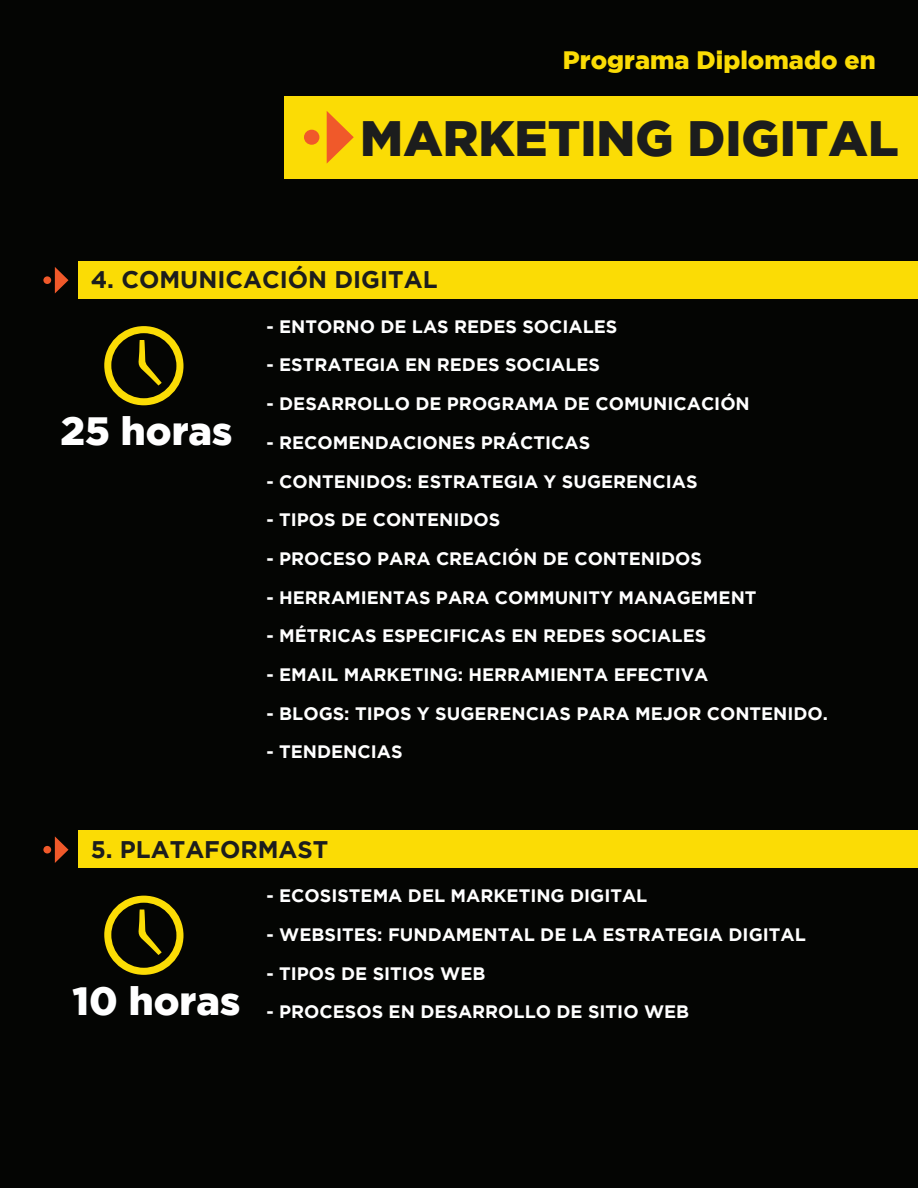
<style>
.page{position:relative;width:918px;height:1188px;background:#040503}
.page>*{position:absolute;margin:0;border:0;box-sizing:border-box;transform-origin:0 0}
.t1{font:900 49.65px "Gotham";color:#1c1d1d}
.t2{font:900 39.45px "Gotham";color:#fff}
.t3{font:900 25.2px "Gotham";color:#fbdc05}
.t4{font:700 24px "Gotham";color:#1c1d1d}
.t5{font:700 18px/38.7px "Gotham";color:#fff;text-align:center}
</style>
<div class="page">
<div style="left:43px;top:276px;width:8px;height:8px;background:#f0592a;border-radius:50%"></div>
<svg style="left:55px;top:267px;width:14px;height:26px"></svg>
<div style="left:79px;top:261px;width:839px;height:38px;background:#fbdc05"></div>
<div style="left:79px;top:831px;width:839px;height:37px;background:#fbdc05"></div>
<svg style="left:104px;top:326px;width:80px;height:79px"></svg>
<div style="left:43px;top:846px;width:8px;height:8px;background:#f0592a;border-radius:50%"></div>
<svg style="left:55px;top:836px;width:14px;height:27px"></svg>
<svg style="left:104px;top:896px;width:80px;height:79px"></svg>
<div style="left:284px;top:96px;width:634px;height:83px;background:#fbdc05"></div>
<div style="left:304px;top:130px;width:15px;height:15px;background:#f0592a;border-radius:50%"></div>
<svg style="left:327px;top:111px;width:27px;height:52px"></svg>
<h3 class="t3" style="left:563px;top:46px;width:314px">Programa Diplomado en</h3>
<h1 class="t1" style="left:360px;top:109px;width:540px">MARKETING DIGITAL</h1>
<h3 class="t4" style="left:91px;top:266px;width:348px">4. COMUNICACIÓN DIGITAL</h3>
<p class="t5" style="left:267px;top:307px;width:352px">- ENTORNO DE LAS REDES SOCIALES</p>
<p class="t5" style="left:267px;top:345px;width:335px">- ESTRATEGIA EN REDES SOCIALES</p>
<p class="t5" style="left:267px;top:384px;width:485px">- DESARROLLO DE PROGRAMA DE COMUNICACIÓN</p>
<p class="t5" style="left:267px;top:423px;width:325px">- RECOMENDACIONES PRÁCTICAS</p>
<p class="t5" style="left:267px;top:461px;width:433px">- CONTENIDOS: ESTRATEGIA Y SUGERENCIAS</p>
<p class="t5" style="left:267px;top:500px;width:235px">- TIPOS DE CONTENIDOS</p>
<p class="t5" style="left:267px;top:539px;width:437px">- PROCESO PARA CREACIÓN DE CONTENIDOS</p>
<p class="t5" style="left:267px;top:577px;width:492px">- HERRAMIENTAS PARA COMMUNITY MANAGEMENT</p>
<p class="t5" style="left:267px;top:616px;width:441px">- MÉTRICAS ESPECIFICAS EN REDES SOCIALES</p>
<p class="t5" style="left:267px;top:655px;width:443px">- EMAIL MARKETING: HERRAMIENTA EFECTIVA</p>
<p class="t5" style="left:267px;top:693px;width:563px">- BLOGS: TIPOS Y SUGERENCIAS PARA MEJOR CONTENIDO.</p>
<p class="t5" style="left:267px;top:732px;width:138px">- TENDENCIAS</p>
<h2 class="t2" style="left:61px;top:409px;width:173px">25 horas</h2>
<h3 class="t4" style="left:91px;top:835px;width:239px">5. PLATAFORMAST</h3>
<p class="t5" style="left:267px;top:876px;width:382px">- ECOSISTEMA DEL MARKETING DIGITAL</p>
<p class="t5" style="left:267px;top:915px;width:541px">- WEBSITES: FUNDAMENTAL DE LA ESTRATEGIA DIGITAL</p>
<p class="t5" style="left:73px;top:953px;width:618px">- TIPOS DE SITIOS WEB<br><sup>10</sup> <sup>horas</sup> - PROCESOS EN DESARROLLO DE SITIO WEB</p>
</div>
